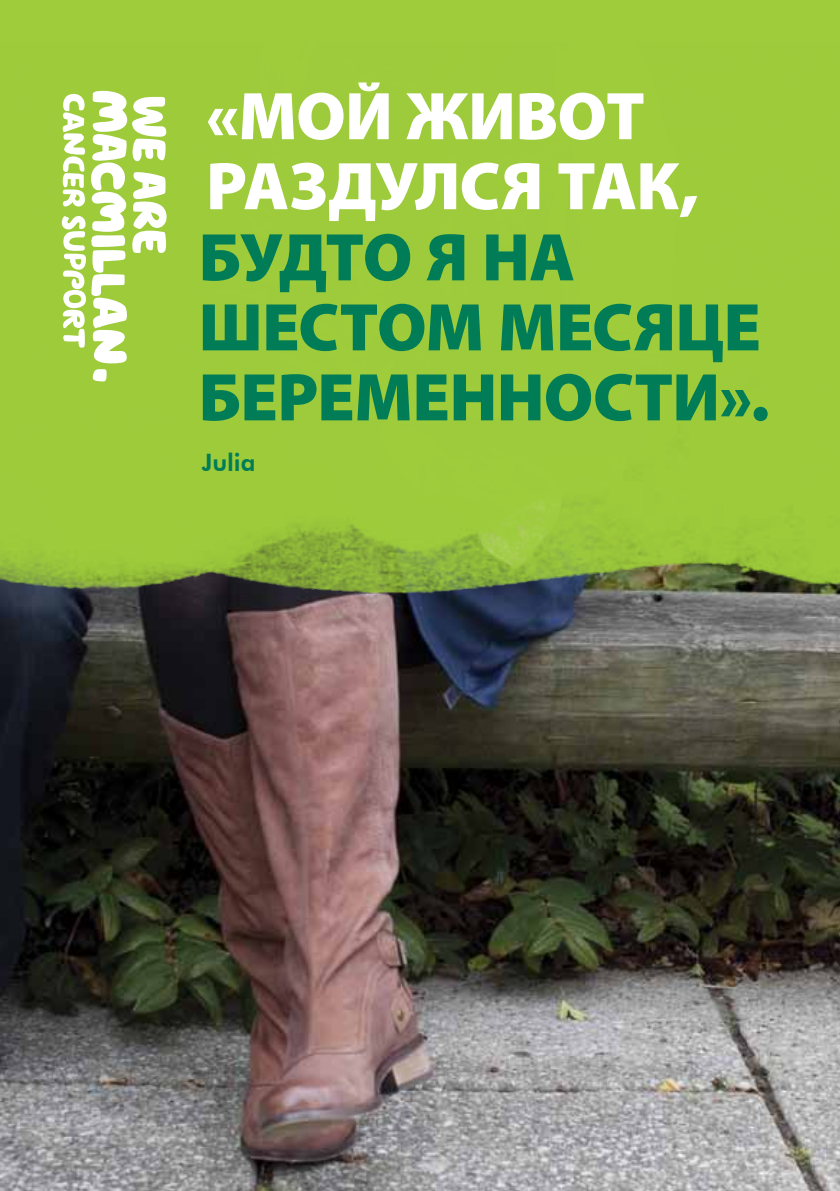
<style>
.page{position:relative;width:840px;height:1191px;background:#fff}
.page>*{position:absolute;margin:0;border:0;box-sizing:border-box;transform-origin:0 0}
.t1{font:900 68px/70px "Myriad Pro";letter-spacing:-.01em;color:#007d57}
.t2{font:900 68px/70px "Myriad Pro";letter-spacing:-.015em;color:#fff}
.t3{font:24px "Futura Demi";color:#007d57}
.t4{font:800 24px "Futura BT";letter-spacing:-.005em;color:#007d57}
</style>
<div class="page">
<img style="left:0;top:595px;width:839px;height:596px">
<img style="left:0;top:0;width:839px;height:595px">
<svg style="left:62px;top:91px;width:104px;height:290px"></svg>
<p class="t2" style="left:206px;top:79px;width:494px">«МОЙ ЖИВОТ<br>РАЗДУЛСЯ ТАК,</p>
<p class="t1" style="left:198px;top:220px;width:572px">БУДТО Я НА<br>ШЕСТОМ МЕСЯЦЕ<br>БЕРЕМЕННОСТИ».</p>
<p class="t4" style="left:202px;top:448px;width:55px">Julia</p>
<p class="t3" style="left:198px;top:320px;width:130px">Quote name</p>
</div>
